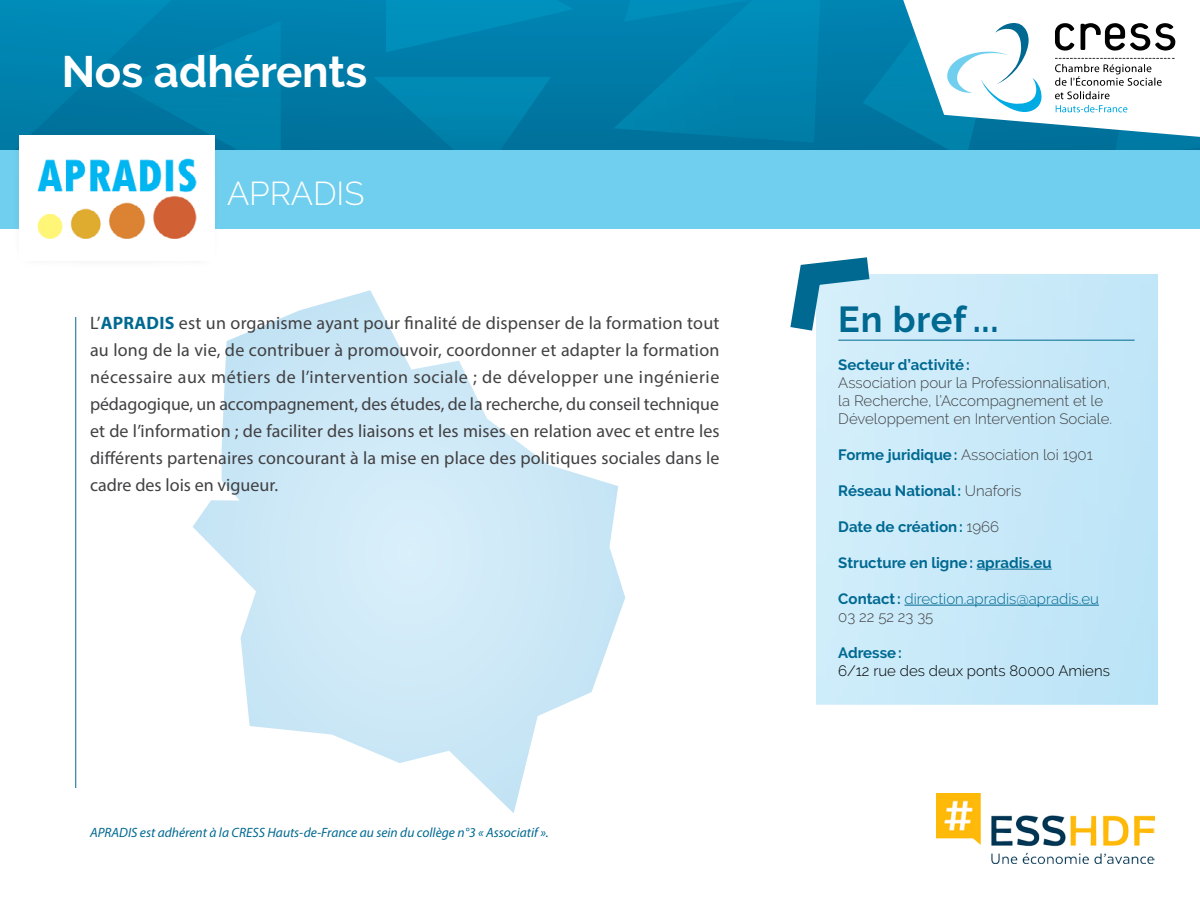
<style>
.page{position:relative;width:1200px;height:900px;background:#fff}
.page>*{position:absolute;margin:0;border:0;box-sizing:border-box;transform-origin:0 0}
.t1{font:700 43.95px "Raleway";color:#fff}
.t2{font:700 36px "Raleway";letter-spacing:.015em;color:#006991}
.t3{font:300 33px "Raleway";color:#fff}
.t4{font:18px/27px "Myriad Pro";letter-spacing:.01em;color:#414042;text-align:justify}
.t5{font:300 15px/18px "Raleway";color:#414042}
.t6{font:700 15px "Raleway";color:#006991}
.t7{font:300 15px/18px "Raleway";color:#006991}
.t8{font:300 15px "Raleway";color:#000}
.t9{font:italic 13.5px "Myriad Pro";color:#006991}
.s1{font-weight:700;color:#006991}
.s2{font-weight:300;color:#414042}
.s3{font-weight:700}
.s4{color:#414042}
</style>
<div class="page">
<svg style="left:193px;top:290px;width:432px;height:523px"></svg>
<div style="left:816px;top:274px;width:341px;height:431px;background:#c8e9f8"></div>
<hr style="left:838px;top:340px;width:297px;height:1px;background:#006991">
<svg style="left:790px;top:257px;width:103px;height:97px"></svg>
<hr style="left:75px;top:317px;width:1px;height:471px;background:#006991">
<hr style="left:977px;top:569px;width:75px;height:1px;background:#006991">
<hr style="left:904px;top:605px;width:195px;height:1px;background:#006991">
<div style="left:0;top:150px;width:1200px;height:78px;background:#70cfee"></div>
<div style="left:0;top:0;width:1200px;height:150px;background:linear-gradient(to bottom,#0085b4,#00709a)"></div>
<svg style="left:386px;top:0;width:188px;height:52px;background:#0089b6"></svg>
<svg style="left:614px;top:0;width:216px;height:143px;background:#0082ae"></svg>
<svg style="left:0;top:0;width:281px;height:150px;background:#0081ad"></svg>
<svg style="left:373px;top:77px;width:178px;height:73px;background:#007fa9"></svg>
<svg style="left:863px;top:0;width:337px;height:150px"></svg>
<div style="left:9px;top:126px;width:215px;height:47px;background:#000;opacity:.45"></div>
<div style="left:9px;top:223px;width:215px;height:48px;background:#fcfcfc"></div>
<div style="left:10px;top:123px;width:47px;height:150px;background:#000;opacity:.45"></div>
<div style="left:175px;top:123px;width:47px;height:150px;background:#000;opacity:.45"></div>
<div style="left:19px;top:136px;width:195px;height:125px;background:#fff"></div>
<img style="left:37px;top:158px;width:160px;height:81px">
<img style="left:936px;top:794px;width:219px;height:70px">
<h1 class="t1" style="left:62px;top:46px;width:307px">Nos adhérents</h1>
<h3 class="t3" style="left:227px;top:174px;width:139px">APRADIS</h3>
<p class="t4" style="left:90px;top:309px;width:631px">L’<span class="s1">APRADIS</span> est un organisme ayant pour finalité de dispenser de la formation tout au long de la vie, de contribuer à promouvoir, coordonner et adapter la formation nécessaire aux métiers de l’intervention sociale ; de développer une ingénierie pédagogique, un accompagnement, des études, de la recherche, du conseil technique et de l’information ; de faciliter des liaisons et les mises en relation avec et entre les différents partenaires concourant à la mise en place des politiques sociales dans le cadre des lois en vigueur.</p>
<p class="t9" style="left:90px;top:824px;width:460px">APRADIS est adhérent à la CRESS Hauts-de-France au sein du collège n°3 « Associatif ».</p>
<h2 class="t2" style="left:838px;top:299px;width:162px">En bref...</h2>
<p class="t6" style="left:838px;top:356px;width:133px">Secteur d’activité:</p>
<p class="t5" style="left:838px;top:374px;width:275px">Association pour la Professionnalisation, la Recherche, l’Accompagnement et le<br>Développement en Intervention Sociale.</p>
<p class="t5" style="left:838px;top:446px;width:256px"><span class="s1">Forme juridique:</span> Association loi 1901</p>
<p class="t6" style="left:838px;top:482px;width:185px">Réseau National: <span class="s2">Unaforis</span></p>
<p class="t6" style="left:838px;top:518px;width:162px">Date de création: <span class="s2">1966</span></p>
<p class="t6" style="left:838px;top:554px;width:215px">Structure en ligne: apradis.eu</p>
<p class="t7" style="left:838px;top:590px;width:262px"><span class="s3">Contact:</span> direction.apradis@apradis.eu<br><span class="s4">03 22 52 23 35</span></p>
<p class="t6" style="left:838px;top:644px;width:65px">Adresse:</p>
<p class="t8" style="left:838px;top:662px;width:273px">6/12 rue des deux ponts 80000 Amiens</p>
</div>
